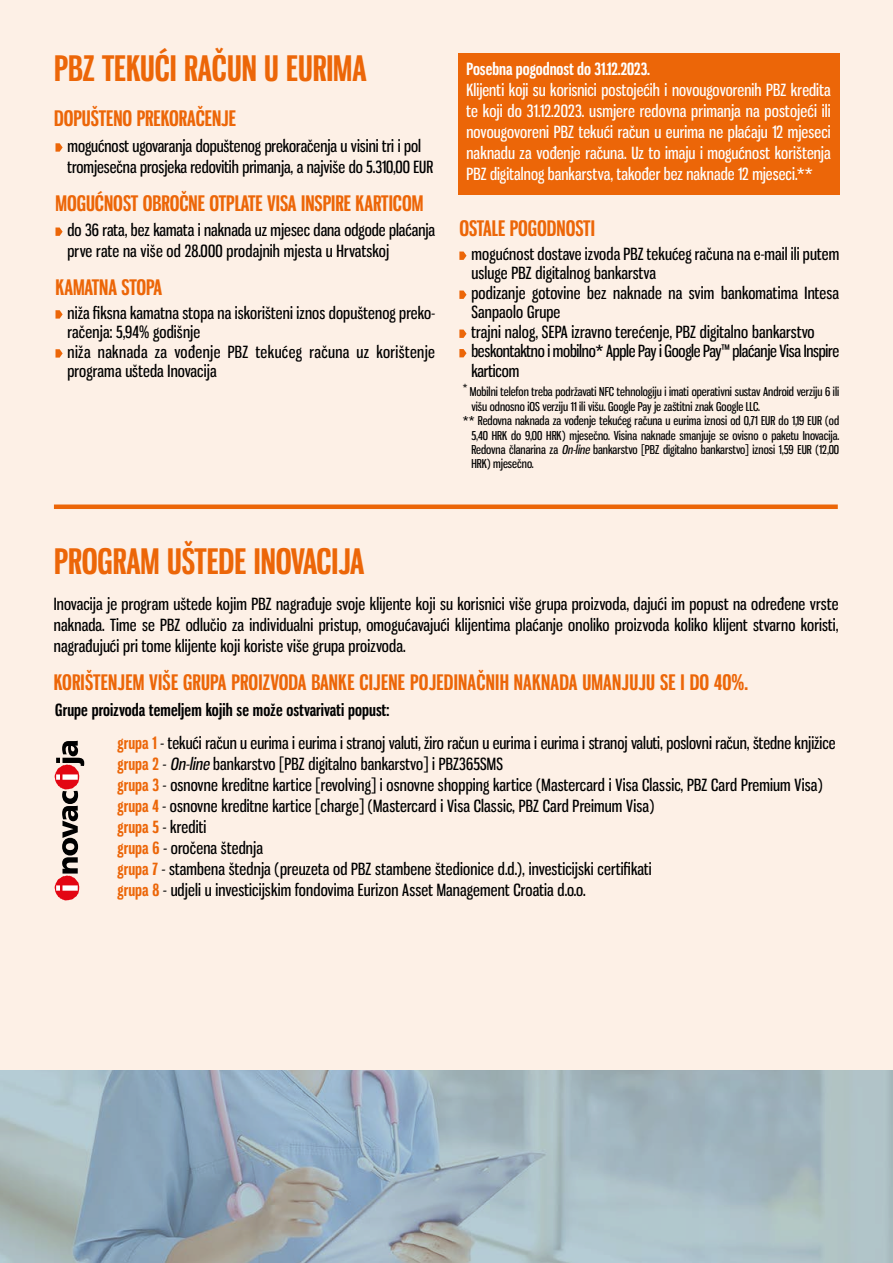
<style>
.page{position:relative;width:893px;height:1263px;background:#fdf0e6}
.page>*{position:absolute;margin:0;border:0;box-sizing:border-box;transform-origin:0 0}
.t1{font:700 34.5px "Gnuolane Rg";color:#ec6608}
.t2{font:700 21px "Gnuolane Rg";color:#ec6608}
.t3{font:16.5px/21px "Gnuolane Rg";letter-spacing:.01em;color:#000}
.t4{font:16.5px/21px "Gnuolane Rg";letter-spacing:.005em;color:#fff;text-align:justify}
.t5{font:700 16.5px "Gnuolane Rg";color:#fff}
.t6{font:12px "Gnuolane Rg";color:#000}
.t7{font:9.6px "Gnuolane Rg";color:#000}
.s1{font-style:italic}
.s2{font-weight:700}
.s3{font-weight:700;color:#ec6608}
</style>
<div class="page">
<img style="left:0;top:1070px;width:893px;height:193px">
<svg style="left:56px;top:143px;width:7px;height:9px"></svg>
<svg style="left:56px;top:227px;width:7px;height:9px"></svg>
<svg style="left:56px;top:310px;width:7px;height:9px"></svg>
<svg style="left:56px;top:349px;width:7px;height:9px"></svg>
<svg style="left:459px;top:252px;width:8px;height:8px"></svg>
<svg style="left:459px;top:291px;width:8px;height:8px"></svg>
<svg style="left:459px;top:330px;width:8px;height:8px"></svg>
<svg style="left:459px;top:349px;width:8px;height:8px"></svg>
<svg style="left:55px;top:741px;width:29px;height:159px"></svg>
<div style="left:54px;top:504px;width:784px;height:5px;background:#ec6608"></div>
<div style="left:458px;top:53px;width:381px;height:141px;background:#ec6608"></div>
<h1 class="t1" style="left:54px;top:48px;width:314px">PBZ TEKUĆI RAČUN U EURIMA</h1>
<p class="t2" style="left:54px;top:106px;width:184px">DOPUŠTENO PREKORAČENJE</p>
<p class="t3" style="left:68px;top:135px;width:367px">mogućnost ugovaranja dopuštenog prekoračenja u visini tri i pol tromjesečna prosjeka redovitih primanja, a najviše do 5.310,00 EUR</p>
<p class="t2" style="left:56px;top:190px;width:369px">MOGUĆNOST OBROČNE OTPLATE VISA INSPIRE KARTICOM</p>
<p class="t3" style="left:68px;top:219px;width:369px">do 36 rata, bez kamata i naknada uz mjesec dana odgode plaćanja prve rate na više od 28.000 prodajnih mjesta u Hrvatskoj</p>
<p class="t2" style="left:56px;top:274px;width:108px">KAMATNA STOPA</p>
<p class="t3" style="left:68px;top:303px;width:369px;line-height:19.5px">niža fiksna kamatna stopa na iskorišteni iznos dopuštenog preko&shy;račenja: 5,94% godišnje<br>niža naknada za vođenje PBZ tekućeg računa uz korištenje programa ušteda Inovacija</p>
<p class="t5" style="left:466px;top:59px;width:185px">Posebna pogodnost do 31.12.2023.</p>
<p class="t4" style="left:466px;top:79px;width:366px">Klijenti koji su korisnici postojećih i novougovorenih PBZ kredita te koji do 31.12.2023. usmjere redovna primanja na postojeći ili novougovoreni PBZ tekući račun u eurima ne plaćaju 12 mjeseci naknadu za vođenje računa. Uz to imaju i mogućnost korištenja PBZ digitalnog bankarstva, također bez naknade 12 mjeseci.**</p>
<p class="t2" style="left:459px;top:216px;width:137px">OSTALE POGODNOSTI</p>
<p class="t3" style="left:471px;top:244px;width:369px;line-height:19.5px">mogućnost dostave izvoda PBZ tekućeg računa na e-mail ili putem usluge PBZ digitalnog bankarstva<br>podizanje gotovine bez naknade na svim bankomatima Intesa Sanpaolo Grupe<br>trajni nalog, SEPA izravno terećenje, PBZ digitalno bankarstvo beskontaktno i mobilno* Apple Pay i Google Pay™ plaćanje Visa Inspire karticom</p>
<p class="t7" style="left:463px;top:382px;width:6px">*</p>
<p class="t6" style="left:470px;top:385px;width:371px">Mobilni telefon treba podržavati NFC tehnologiju i imati operativni sustav Android verziju 6 ili</p>
<p class="t6" style="left:471px;top:399px;width:290px">višu odnosno iOS verziju 11 ili višu. Google Pay je zaštitni znak Google LLC.</p>
<p class="t6" style="left:463px;top:413px;width:378px">** Redovna naknada za vođenje tekućeg računa u eurima iznosi od 0,71 EUR do 1,19 EUR (od</p>
<p class="t6" style="left:471px;top:428px;width:369px">5,40 HRK do 9,00 HRK) mjesečno. Visina naknade smanjuje se ovisno o paketu Inovacija.</p>
<p class="t6" style="left:471px;top:442px;width:369px">Redovna članarina za <span class="s1">On-line</span> bankarstvo [PBZ digitalno bankarstvo] iznosi 1,59 EUR (12,00</p>
<p class="t6" style="left:471px;top:457px;width:64px">HRK) mjesečno.</p>
<h1 class="t1" style="left:54px;top:540px;width:312px">PROGRAM UŠTEDE INOVACIJA</h1>
<p class="t3" style="left:54px;top:594px;width:786px;text-align:justify">Inovacija je program uštede kojim PBZ nagrađuje svoje klijente koji su korisnici više grupa proizvoda, dajući im popust na određene vrste naknada. Time se PBZ odlučio za individualni pristup, omogućavajući klijentima plaćanje onoliko proizvoda koliko klijent stvarno koristi, nagrađujući pri tome klijente koji koriste više grupa proizvoda.</p>
<p class="t2" style="left:54px;top:670px;width:696px">KORIŠTENJEM VIŠE GRUPA PROIZVODA BANKE CIJENE POJEDINAČNIH NAKNADA UMANJUJU SE I DO 40%.</p>
<p class="t3" style="left:118px;top:692px;width:719px;line-height:33.8px;text-indent:-62px"><span class="s2">Grupe proizvoda temeljem kojih se može ostvarivati popust:<br></span><span class="s3">grupa 1</span> - tekući račun u eurima i eurima i stranoj valuti, žiro račun u eurima i eurima i stranoj valuti, poslovni račun, štedne knjižice</p>
<p class="t3" style="left:118px;top:754px;width:707px"><span class="s3">grupa 2</span> - <span class="s1">On-line</span> bankarstvo [PBZ digitalno bankarstvo] i PBZ365SMS<br><span class="s3">grupa 3</span> - osnovne kreditne kartice [revolving] i osnovne shopping kartice (Mastercard i Visa Classic, PBZ Card Premium Visa) <span class="s3">grupa 4</span> - osnovne kreditne kartice [charge] (Mastercard i Visa Classic, PBZ Card Preimum Visa)<br><span class="s3">grupa 5</span> - krediti<br><span class="s3">grupa 6</span> - oročena štednja<br><span class="s3">grupa 7</span> - stambena štednja (preuzeta od PBZ stambene štedionice d.d.), investicijski certifikati<br><span class="s3">grupa 8</span> - udjeli u investicijskim fondovima Eurizon Asset Management Croatia d.o.o.</p>
</div>
